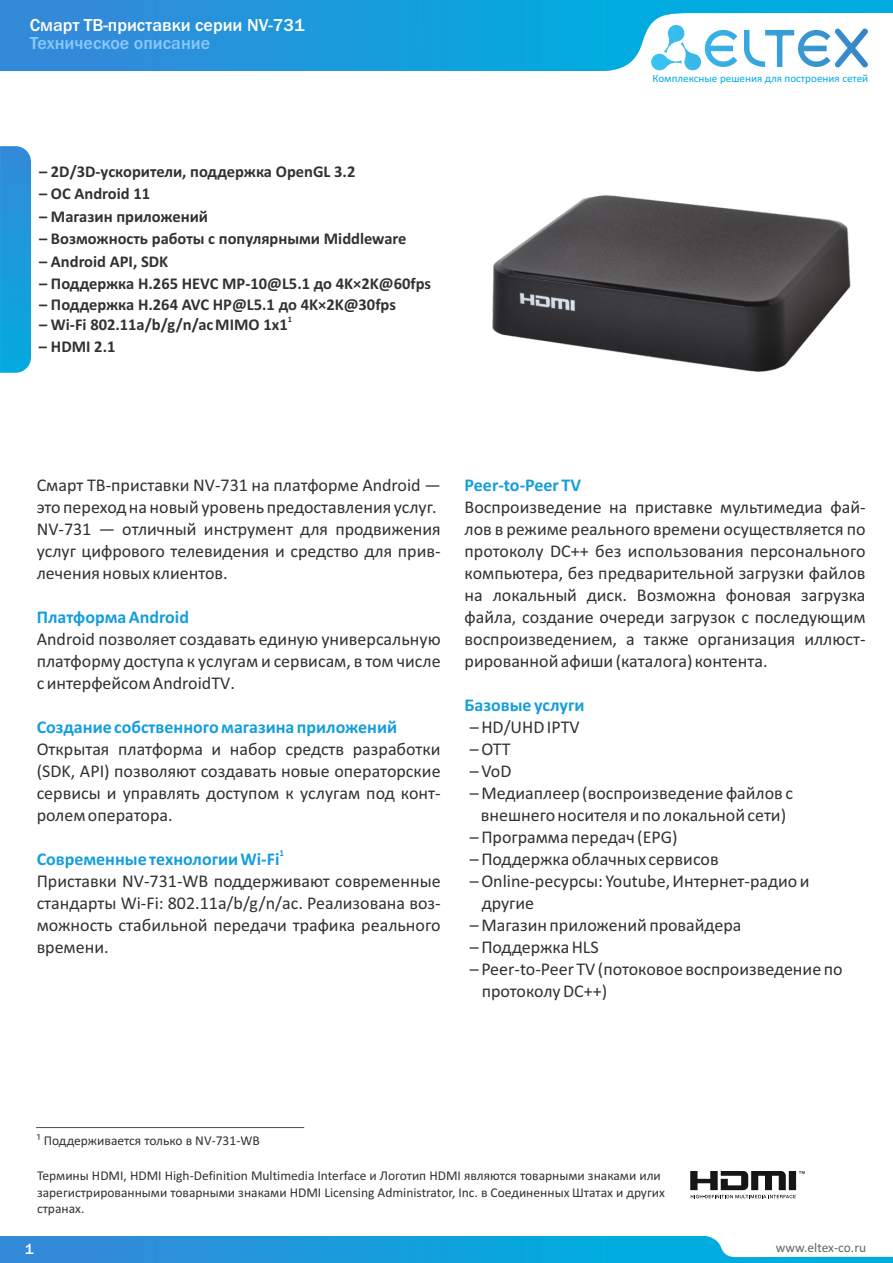
<style>
.page{position:relative;width:893px;height:1263px;background:#fff}
.page>*{position:absolute;margin:0;border:0;box-sizing:border-box;transform-origin:0 0}
.t1{font:18px/21.9px "Calibri";color:#313130;text-align:justify}
.t2{font:700 18px "Calibri";color:#159edc}
.t3{font:500 18px "Franklin Gothic";color:#fff}
.t4{font:500 18px "Franklin Gothic";color:#8ac9fc}
.t5{font:700 16.5px "Calibri";color:#313130}
.t6{font:500 15px "Franklin Gothic";color:#fff}
.t7{font:13.5px/16.5px "Calibri";color:#313130}
.t8{font:13.5px "Calibri";color:#666}
.t9{font:11.1px "Calibri";color:#00acdf}
.t10{font:700 9px "Calibri";color:#159edc}
.t11{font:700 8.25px "Calibri";color:#313130}
.s1{font-size:15px;color:#4e4e4d}
</style>
<div class="page">
<div style="left:0;top:0;width:893px;height:71px;background:linear-gradient(to right,#3489d9,#00b4e0)"></div>
<svg style="left:589px;top:13px;width:304px;height:58px"></svg>
<svg style="left:0;top:146px;width:31px;height:227px;background:#1e9bdc"></svg>
<div style="left:0;top:1236px;width:893px;height:27px;background:linear-gradient(to right,#3489d9,#00b4e0)"></div>
<svg style="left:703px;top:1236px;width:190px;height:21px"></svg>
<svg style="left:690px;top:1171px;width:115px;height:27px"></svg>
<hr style="left:36px;top:1127px;width:268px;height:1px;background:#4e4e4d">
<img style="left:492px;top:195px;width:359px;height:177px">
<p class="t3" style="left:30px;top:19px;width:276px">Смарт ТВ-приставки серии NV-731</p>
<p class="t4" style="left:30px;top:36px;width:182px">Техническое описание</p>
<p class="t5" style="left:39px;top:164px;width:318px">– 2D/3D-ускорители, поддержка OpenGL 3.2</p>
<p class="t5" style="left:39px;top:187px;width:113px">– ОС Android 11</p>
<p class="t5" style="left:39px;top:209px;width:171px">– Магазин приложений</p>
<p class="t5" style="left:39px;top:232px;width:369px">– Возможность работы с популярными Middleware</p>
<p class="t5" style="left:39px;top:254px;width:131px">– Android API, SDK</p>
<p class="t5" style="left:39px;top:277px;width:393px">– Поддержка H.265 HEVC MP-10@L5.1 до 4K×2K@60fps</p>
<p class="t5" style="left:39px;top:297px;width:358px">– Поддержка H.264 AVC HP@L5.1 до 4K×2K@30fps</p>
<p class="t11" style="left:288px;top:315px;width:6px">1</p>
<p class="t5" style="left:39px;top:318px;width:250px">– Wi-Fi 802.11a/b/g/n/acMIMO 1x1</p>
<p class="t5" style="left:39px;top:340px;width:78px">– HDMI 2.1</p>
<p class="t9" style="left:652px;top:73px;width:217px">Комплексные решения для построения сетей</p>
<p class="t1" style="left:37px;top:476px;width:405px;text-align:left">Смарт ТВ-приставки NV-731 на платформе Android — это переход на новый уровень предоставления услуг.<br>NV-731 — отличный инструмент для продвижения услуг цифрового телевидения и средство для прив&shy;лечения новых клиентов.</p>
<p class="t2" style="left:37px;top:609px;width:154px">Платформа Android</p>
<p class="t1" style="left:37px;top:629px;width:405px">Android позволяет создавать единую универсальную платформу доступа к услугам и сервисам, в том числе с интерфейсомAndroidTV.</p>
<p class="t2" style="left:37px;top:719px;width:362px">Создание собственного магазина приложений</p>
<p class="t1" style="left:37px;top:739px;width:405px">Открытая платформа и набор средств разработки (SDK, API) позволяют создавать новые операторские сервисы и управлять доступом к услугам под конт&shy;ролем оператора.</p>
<p class="t10" style="left:279px;top:849px;width:6px">1</p>
<p class="t2" style="left:37px;top:851px;width:244px">Современные технологии Wi-Fi</p>
<p class="t1" style="left:37px;top:871px;width:405px">Приставки NV-731-WB поддерживают современные стандарты Wi-Fi: 802.11a/b/g/n/ас. Реализована воз&shy;можность стабильной передачи трафика реального времени.</p>
<p class="t2" style="left:465px;top:478px;width:118px">Peer-to-Peer TV</p>
<p class="t1" style="left:465px;top:498px;width:402px">Воспроизведение на приставке мультимедиа фай&shy;лов в режиме реального времени осуществляется по протоколу DC++ без использования персонального компьютера, без предварительной загрузки файлов на локальный диск. Возможна фоновая загрузка файла, создание очереди загрузок с последующим воспроизведением, а также организация иллюст&shy;рированной афиши (каталога) контента.</p>
<p class="t2" style="left:465px;top:697px;width:121px">Базовые услуги</p>
<p class="t1" style="left:470px;top:717px;width:111px">– HD/UHD IPTV</p>
<p class="t1" style="left:470px;top:739px;width:42px">– OTT</p>
<p class="t1" style="left:470px;top:761px;width:43px">– VoD</p>
<p class="t1" style="left:470px;top:783px;width:324px;text-align:center">– Медиаплеер (воспроизведение файлов с внешнего носителя и по локальной сети)</p>
<p class="t1" style="left:470px;top:827px;width:209px">– Программа передач (EPG)</p>
<p class="t1" style="left:470px;top:849px;width:250px">– Поддержка облачных сервисов</p>
<p class="t1" style="left:482px;top:871px;width:329px;text-indent:-12px">– Online-ресурсы: Youtube, Интернет-радио и другие</p>
<p class="t1" style="left:470px;top:915px;width:273px">– Магазин приложений провайдера</p>
<p class="t1" style="left:470px;top:937px;width:130px">– Поддержка HLS</p>
<p class="t1" style="left:482px;top:959px;width:362px;text-indent:-12px">– Peer-to-Peer TV (потоковое воспроизведение по протоколу DC++)</p>
<p class="t7" style="left:37px;top:1133px;width:225px"><span class="s1">¹</span> Поддерживается только в NV-731-WB</p>
<p class="t7" style="left:37px;top:1169px;width:629px">Термины HDMI, HDMI High-Definition Multimedia Interface и Логотип HDMI являются товарными знаками или зарегистрированными товарными знаками HDMI Licensing Administrator, Inc. в Соединенных Штатах и других странах.</p>
<p class="t6" style="left:25px;top:1243px;width:10px">1</p>
<p class="t8" style="left:776px;top:1242px;width:92px">www.eltex-co.ru</p>
</div>
